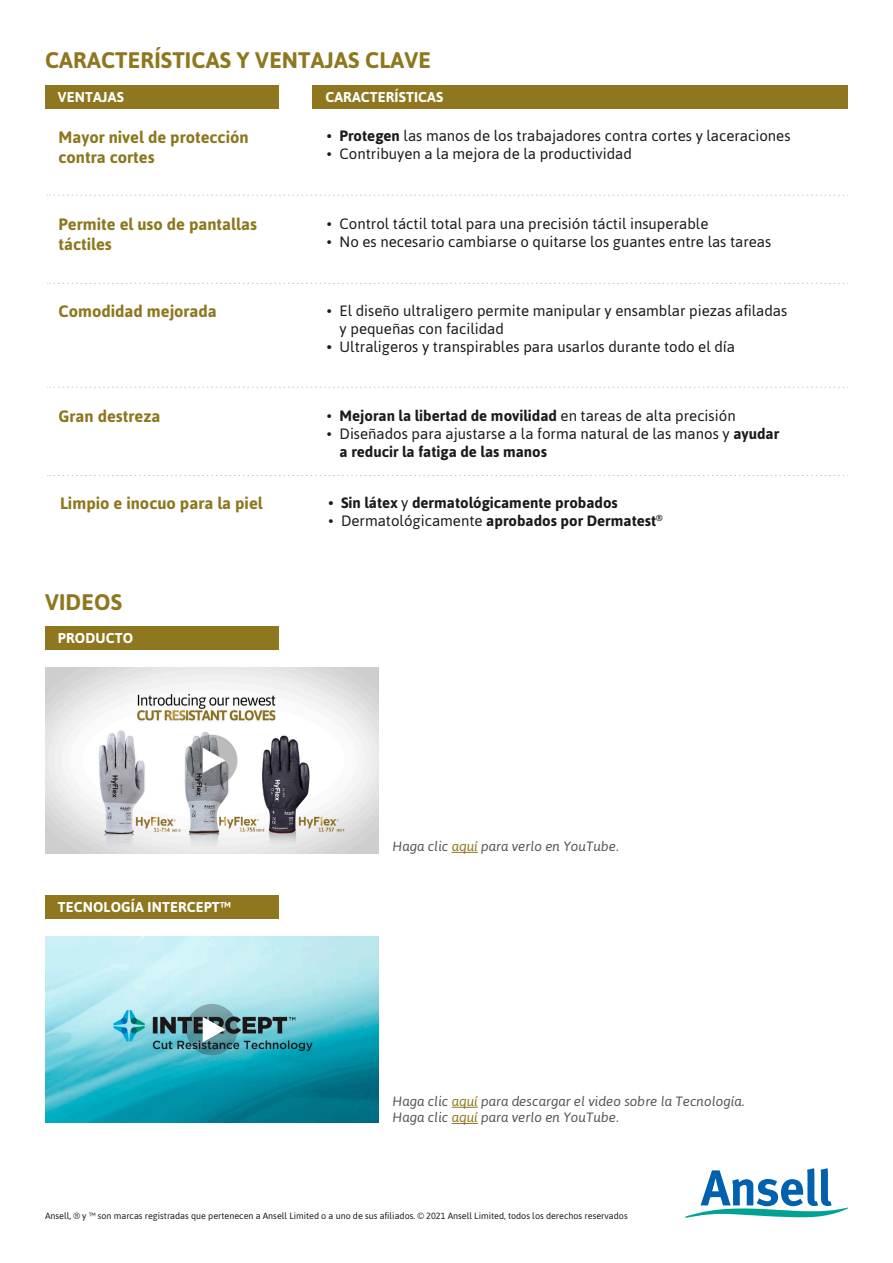
<style>
.page{position:relative;width:893px;height:1263px;background:#fff}
.page>*{position:absolute;margin:0;border:0;box-sizing:border-box;transform-origin:0 0}
.t1{font:700 22.5px "Asap";letter-spacing:.01em;color:#8e771e}
.t2{font:700 16.5px/19.8px "Asap";color:#8e771e}
.t3{font:15px/18px "Asap";color:#1b1b1a}
.t4{font:700 15px/18px "Asap";color:#1b1b1a}
.t5{font:700 14.25px "Asap";letter-spacing:.01em;color:#fff}
.t6{font:italic 13.5px/16.2px "Asap";color:#565655}
.t7{font:9px "Asap";color:#1b1b1a}
.s1{font-weight:700}
.s2{font-weight:400}
.s3{color:#8e771e}
</style>
<div class="page">
<svg style="left:685px;top:1168px;width:163px;height:50px"></svg>
<svg style="left:47px;top:387px;width:801px;height:1px"></svg>
<svg style="left:47px;top:283px;width:801px;height:1px"></svg>
<svg style="left:47px;top:195px;width:801px;height:1px"></svg>
<div style="left:45px;top:85px;width:234px;height:23px;background:#8e771e"></div>
<div style="left:45px;top:626px;width:234px;height:24px;background:#8e771e"></div>
<div style="left:45px;top:895px;width:234px;height:24px;background:#8e771e"></div>
<div style="left:313px;top:85px;width:535px;height:23px;background:#8e771e"></div>
<svg style="left:47px;top:475px;width:801px;height:1px"></svg>
<svg style="left:452px;top:1107px;width:26px;height:1px"></svg>
<svg style="left:452px;top:1123px;width:26px;height:1px"></svg>
<img style="left:45px;top:937px;width:333px;height:185px">
<svg style="left:186px;top:1004px;width:51px;height:51px;background:#517980"></svg>
<svg style="left:203px;top:1017px;width:22px;height:25px"></svg>
<img style="left:45px;top:667px;width:333px;height:186px">
<svg style="left:186px;top:735px;width:51px;height:51px;background:#8b8c90"></svg>
<svg style="left:203px;top:748px;width:22px;height:25px"></svg>
<svg style="left:452px;top:852px;width:26px;height:1px"></svg>
<h1 class="t1" style="left:45px;top:47px;width:387px">CARACTERÍSTICAS Y VENTAJAS CLAVE</h1>
<p class="t5" style="left:58px;top:88px;width:67px">VENTAJAS</p>
<p class="t5" style="left:325px;top:88px;width:119px">CARACTERÍSTICAS</p>
<p class="t2" style="left:58px;top:127px;width:192px">Mayor nivel de protección contra cortes</p>
<p class="t3" style="left:327px;top:126px;width:465px"><span class="s1">• Protegen</span> las manos de los trabajadores contra cortes y laceraciones</p>
<p class="t3" style="left:327px;top:144px;width:307px">• Contribuyen a la mejora de la productividad</p>
<p class="t2" style="left:58px;top:214px;width:200px">Permite el uso de pantallas táctiles</p>
<p class="t3" style="left:327px;top:214px;width:383px">• Control táctil total para una precisión táctil insuperable</p>
<p class="t3" style="left:327px;top:232px;width:446px">• No es necesario cambiarse o quitarse los guantes entre las tareas</p>
<p class="t2" style="left:58px;top:301px;width:160px">Comodidad mejorada</p>
<p class="t3" style="left:340px;top:301px;width:449px;text-indent:-13px">• El diseño ultraligero permite manipular y ensamblar piezas afiladas y pequeñas con facilidad</p>
<p class="t3" style="left:327px;top:337px;width:410px"><span class="s1">•</span> Ultraligeros y transpirables para usarlos durante todo el día</p>
<p class="t2" style="left:58px;top:406px;width:103px">Gran destreza</p>
<p class="t3" style="left:340px;top:406px;width:441px;text-indent:-13px">• <span class="s1">Mejoran la libertad de movilidad</span> en tareas de alta precisión<br>Diseñados para ajustarse a la forma natural de las manos y <span class="s1">ayudar a reducir la fatiga de las manos</span></p>
<p class="t3" style="left:327px;top:424px;width:7px">•</p>
<p class="t2" style="left:60px;top:493px;width:204px">Limpio e inocuo para la piel</p>
<p class="t4" style="left:341px;top:493px;width:323px;text-indent:-13px">• Sin látex <span class="s2">y</span> dermatológicamente probados<br><span class="s2">Dermatológicamente</span> aprobados por Dermatest<sup>®</sup></p>
<p class="t3" style="left:328px;top:511px;width:7px">•</p>
<h1 class="t1" style="left:45px;top:589px;width:78px">VIDEOS</h1>
<p class="t5" style="left:58px;top:629px;width:77px">PRODUCTO</p>
<p class="t5" style="left:58px;top:899px;width:175px">TECNOLOGÍA INTERCEPT™</p>
<p class="t6" style="left:393px;top:838px;width:228px">Haga clic <span class="s3">aquí</span> para verlo en YouTube.</p>
<p class="t6" style="left:393px;top:1092px;width:353px">Haga clic <span class="s3">aquí</span> para descargar el video sobre la Tecnología.<br>Haga clic <span class="s3">aquí</span> para verlo en YouTube.</p>
<p class="t7" style="left:45px;top:1209px;width:584px">Ansell, ® y ™ son marcas registradas que pertenecen a Ansell Limited o a uno de sus afiliados. © 2021 Ansell Limited, todos los derechos reservados</p>
</div>
